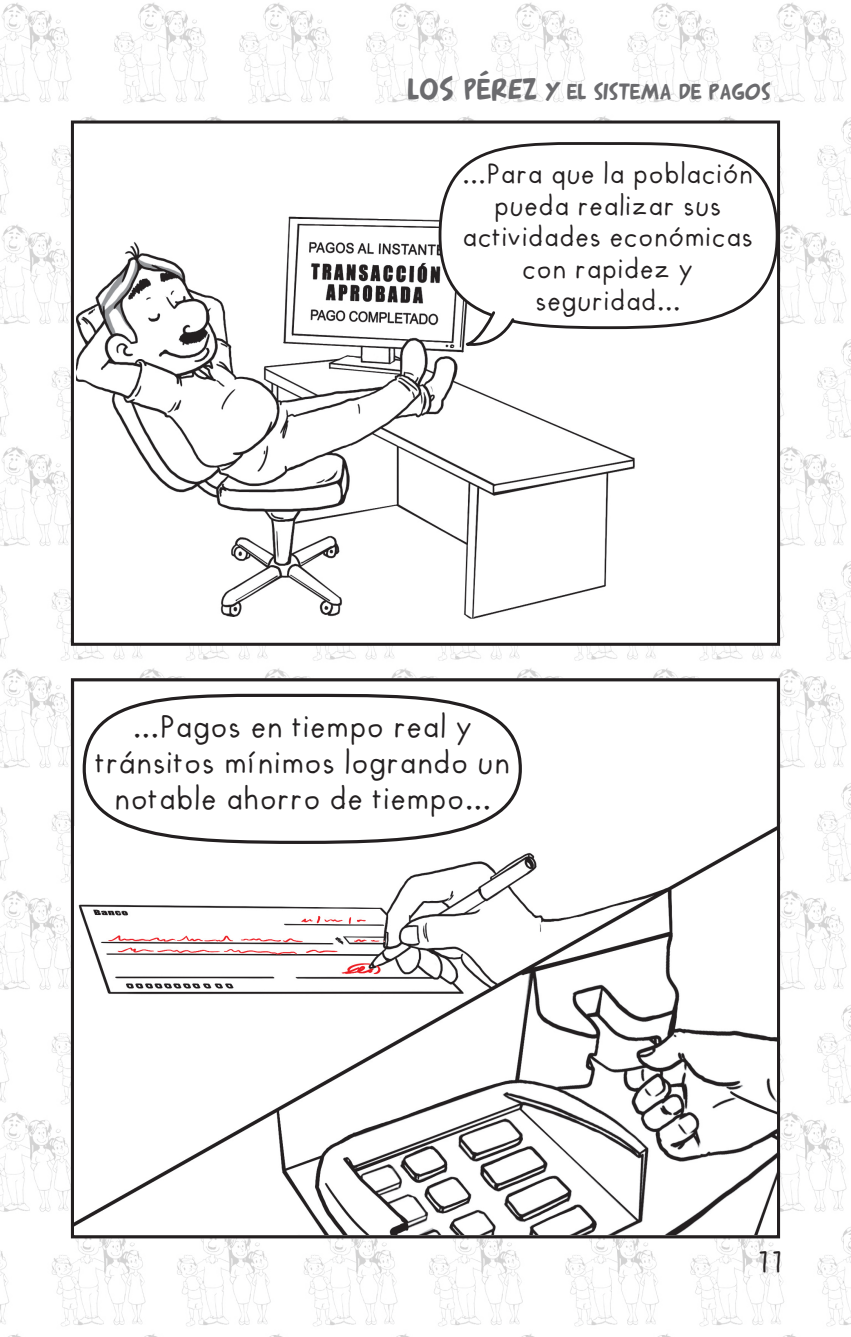
<style>
.page{position:relative;width:851px;height:1337px;background:#fff}
.page>*{position:absolute;margin:0;border:0;box-sizing:border-box;transform-origin:0 0}
.t1{font:30.15px "Futura Handwritten";color:#231f20}
.t2{font:29.7px/35.8px "Futura Handwritten";color:#231f20;text-align:center}
.t3{font:26.55px/31.7px "Futura Handwritten";color:#231f20;text-align:center}
.t4{font:22.05px "Arnold 21";color:#6b6b6e}
.s1{font-size:29.47px}
</style>
<div class="page">
<img style="left:0;top:2px;width:850px;height:1334px">
<div style="left:72px;top:680px;width:706px;height:556px;background:#fff"></div>
<div style="left:71px;top:678px;width:709px;height:560px;border:3px solid #231f20"></div>
<div style="left:72px;top:122px;width:706px;height:522px;background:#fff"></div>
<div style="left:71px;top:120px;width:709px;height:526px;border:3px solid #231f20"></div>
<img style="left:75px;top:826px;width:701px;height:408px">
<img style="left:76px;top:216px;width:559px;height:403px">
<svg style="left:81px;top:693px;width:442px;height:152px"></svg>
<svg style="left:437px;top:137px;width:343px;height:193px"></svg>
<svg style="left:464px;top:310px;width:52px;height:39px"></svg>
<p class="t4" style="left:408px;top:78px;width:364px"><span class="s1">LOS PÉREZ</span> Y EL SISTEMA DE PAGOS</p>
<p class="t3" style="left:463px;top:158px;width:293px">...Para que la población pueda realizar sus actividades económicas con rapidez y seguridad...</p>
<p class="t2" style="left:96px;top:709px;width:416px">...Pagos en tiempo real y tránsitos mínimos logrando un notable ahorro de tiempo...</p>
<p class="t1" style="left:755px;top:1245px;width:29px">11</p>
</div>
